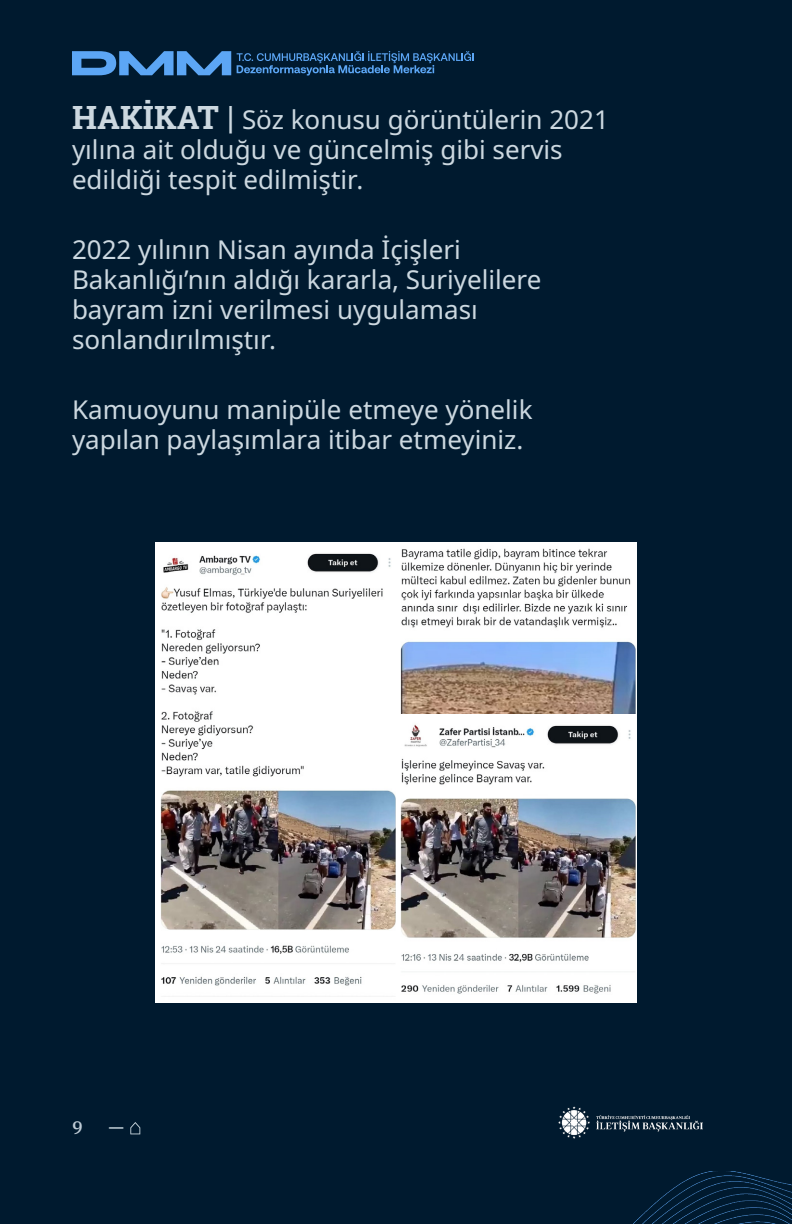
<style>
.page{position:relative;width:792px;height:1224px;background:#001a2f}
.page>*{position:absolute;margin:0;border:0;box-sizing:border-box;transform-origin:0 0}
.t1{font:26px/30px "Noto Sans";color:#ccd8e0}
.t2{font:500 20px "IBM Plex Serif";color:#ccd9e0}
.t3{font:500 18px "IBM Plex Serif";color:#bfccd6}
.s1{font-family:"Roboto Slab";font-weight:700;font-size:32px}
.s2{font-family:"Roboto Slab";font-size:32px}
</style>
<div class="page">
<img style="left:633px;top:1171px;width:159px;height:53px">
<img style="left:558px;top:1106px;width:144px;height:32px">
<svg style="left:130px;top:1122px;width:10px;height:12px"></svg>
<svg style="left:72px;top:51px;width:159px;height:24px"></svg>
<svg style="left:237px;top:51px;width:237px;height:24px"></svg>
<img style="left:156px;top:543px;width:240px;height:459px">
<img style="left:396px;top:543px;width:240px;height:171px">
<img style="left:396px;top:714px;width:240px;height:288px">
<p class="t1" style="left:72px;top:106px;width:538px"><span class="s1">HAKİKAT</span> <span class="s2">|</span> Söz konusu görüntülerin 2021 yılına ait olduğu ve güncelmiş gibi servis edildiği tespit edilmiştir.</p>
<p class="t1" style="left:72px;top:235px;width:471px">2022 yılının Nisan ayında İçişleri Bakanlığı’nın aldığı kararla, Suriyelilere bayram izni verilmesi uygulaması sonlandırılmıştır.</p>
<p class="t1" style="left:72px;top:395px;width:462px">Kamuoyunu manipüle etmeye yönelik yapılan paylaşımlara itibar etmeyiniz.</p>
<p class="t3" style="left:72px;top:1114px;width:12px">9</p>
<p class="t2" style="left:108px;top:1112px;width:17px">—</p>
</div>
